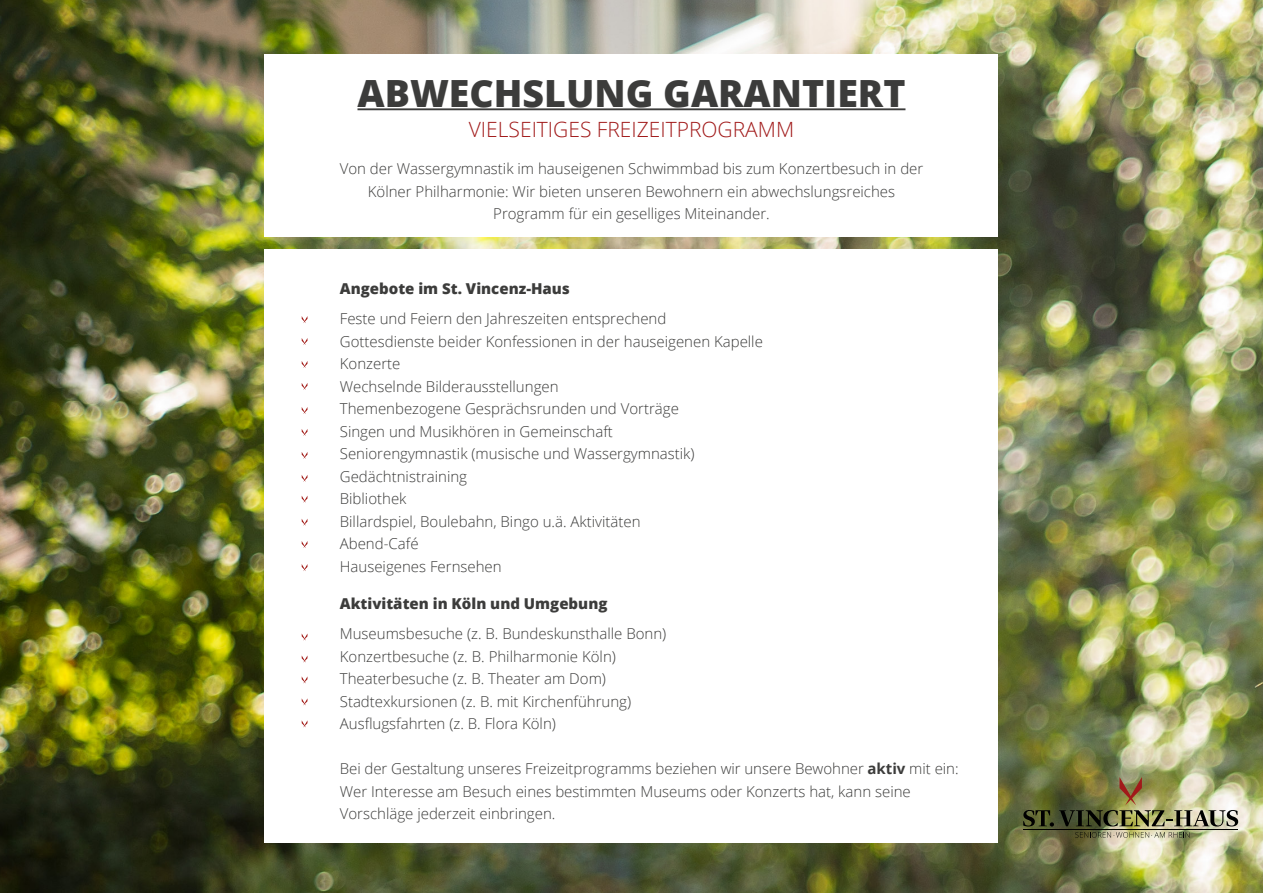
<style>
.page{position:relative;width:1263px;height:893px;background:#fff}
.page>*{position:absolute;margin:0;border:0;box-sizing:border-box;transform-origin:0 0}
.t1{font:800 37.5px "Open Sans";color:#3c3c3b}
.t2{font:300 21px "Open Sans";color:#a11a1a}
.t3{font:300 15px/22.5px "Open Sans";color:#3c3c3b}
.t4{font:800 15px "Open Sans";color:#3c3c3b}
.s1{font-weight:700}
</style>
<div class="page">
<img style="left:0;top:0;width:1263px;height:893px">
<div style="left:265px;top:54px;width:733px;height:182px;background:#fff"></div>
<div style="left:265px;top:249px;width:733px;height:594px;background:#fff"></div>
<hr style="left:357px;top:108px;width:548px;height:2px;background:#3c3c3b">
<svg style="left:302px;top:316px;width:5px;height:7px"></svg>
<svg style="left:302px;top:338px;width:5px;height:7px"></svg>
<svg style="left:302px;top:361px;width:5px;height:7px"></svg>
<svg style="left:302px;top:383px;width:5px;height:7px"></svg>
<svg style="left:302px;top:407px;width:5px;height:7px"></svg>
<svg style="left:302px;top:429px;width:5px;height:7px"></svg>
<svg style="left:302px;top:452px;width:5px;height:7px"></svg>
<svg style="left:302px;top:475px;width:5px;height:7px"></svg>
<svg style="left:302px;top:496px;width:5px;height:7px"></svg>
<svg style="left:302px;top:541px;width:5px;height:7px"></svg>
<svg style="left:302px;top:519px;width:5px;height:7px"></svg>
<svg style="left:302px;top:564px;width:5px;height:7px"></svg>
<svg style="left:302px;top:634px;width:5px;height:7px"></svg>
<svg style="left:302px;top:656px;width:5px;height:7px"></svg>
<svg style="left:302px;top:677px;width:5px;height:7px"></svg>
<svg style="left:302px;top:699px;width:5px;height:7px"></svg>
<svg style="left:302px;top:721px;width:5px;height:7px"></svg>
<hr style="left:1023px;top:829px;width:215px;height:1px;background:#000">
<svg style="left:1075px;top:832px;width:114px;height:6px"></svg>
<img style="left:1023px;top:777px;width:215px;height:49px">
<h1 class="t1" style="left:357px;top:64px;width:549px">ABWECHSLUNG GARANTIERT</h1>
<h2 class="t2" style="left:469px;top:114px;width:327px">VIELSEITIGES FREIZEITPROGRAMM</h2>
<p class="t3" style="left:340px;top:157px;width:585px;text-align:center">Von der Wassergymnastik im hauseigenen Schwimmbad bis zum Konzertbesuch in der<br>Kölner Philharmonie: Wir bieten unseren Bewohnern ein abwechslungsreiches<br>Programm für ein geselliges Miteinander.</p>
<p class="t4" style="left:340px;top:277px;width:232px">Angebote im St. Vincenz-Haus</p>
<p class="t3" style="left:340px;top:307px;width:425px">Feste und Feiern den Jahreszeiten entsprechend Gottesdienste beider Konfessionen in der hauseigenen Kapelle Konzerte<br>Wechselnde Bilderausstellungen<br>Themenbezogene Gesprächsrunden und Vorträge<br>Singen und Musikhören in Gemeinschaft<br>Seniorengymnastik (musische und Wassergymnastik)<br>Gedächtnistraining<br>Bibliothek<br>Billardspiel, Boulebahn, Bingo u.ä. Aktivitäten<br>Abend-Café<br>Hauseigenes Fernsehen</p>
<p class="t4" style="left:340px;top:592px;width:269px">Aktivitäten in Köln und Umgebung</p>
<p class="t3" style="left:340px;top:622px;width:328px">Museumsbesuche (z. B. Bundeskunsthalle Bonn)<br>Konzertbesuche (z. B. Philharmonie Köln)<br>Theaterbesuche (z. B. Theater am Dom)<br>Stadtexkursionen (z. B. mit Kirchenführung)<br>Ausflugsfahrten (z. B. Flora Köln)</p>
<p class="t3" style="left:340px;top:757px;width:620px">Bei der Gestaltung unseres Freizeitprogramms beziehen wir unsere Bewohner <span class="s1">aktiv</span> mit ein:<br>Wer Interesse am Besuch eines bestimmten Museums oder Konzerts hat, kann seine<br>Vorschläge jederzeit einbringen.</p>
</div>
